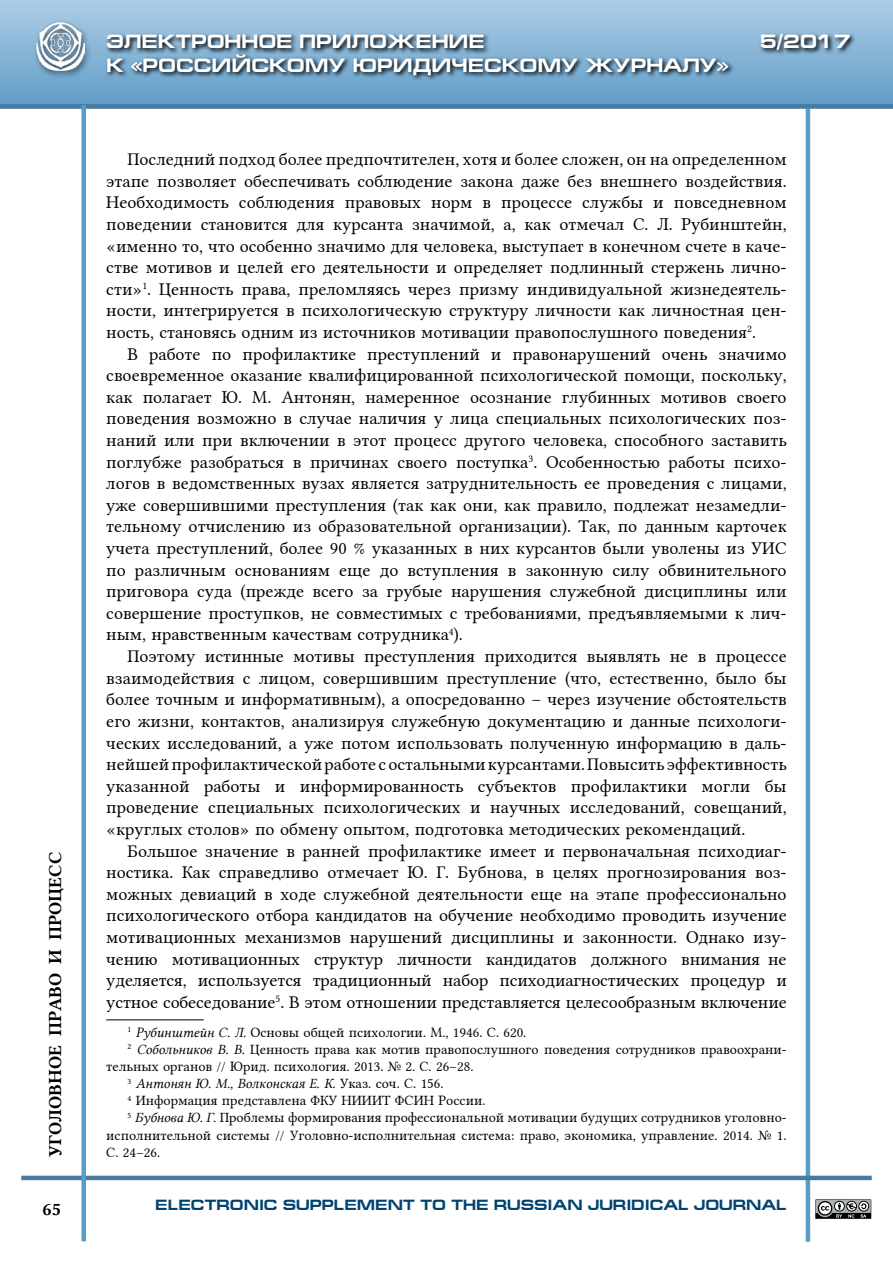
<style>
.page{position:relative;width:893px;height:1263px;background:#fff}
.page>*{position:absolute;margin:0;border:0;box-sizing:border-box;transform-origin:0 0}
.t1{font:700 19.5px "Europe Ext";color:#fff}
.t2{font:18px/21.6px "Lin Libertine";color:#000;text-align:justify}
.t3{font:18px "Lin Libertine B";color:#000}
.t4{font:700 15px "Europe Ext";color:#004371}
.t5{font:14.25px "Lin Libertine";color:#000}
.t6{font:14.25px "Lin Libertine I";color:#000}
.s1{font-family:"Lin Libertine I"}
.s2{font-family:"Lin Libertine"}
</style>
<div class="page">
<hr style="left:806px;top:91px;width:4px;height:1151px;background:#589cca">
<hr style="left:21px;top:1176px;width:851px;height:4px;background:#467ba2">
<div style="left:0;top:0;width:893px;height:106px;background:linear-gradient(to bottom,#aecce4,#619dc9)"></div>
<div style="left:0;top:104px;width:893px;height:5px;background:#467ba2"></div>
<div style="left:81px;top:105px;width:5px;height:1136px;background:#589cca"></div>
<div style="left:33px;top:19px;width:59px;height:60px;background:#000;opacity:.63"></div>
<img style="left:37px;top:23px;width:47px;height:47px">
<svg style="left:105px;top:31px;width:751px;height:50px;background:#6b90ac"></svg>
<svg style="left:815px;top:1199px;width:57px;height:20px"></svg>
<hr style="left:106px;top:1019px;width:98px;height:1px;background:#000">
<p class="t3" style="left:43px;top:1157px;width:307px;rotate:-90deg">УГОЛОВНОЕ ПРАВО И ПРОЦЕСС</p>
<p class="t3" style="left:43px;top:1197px;width:20px">65</p>
<p class="t1" style="left:106px;top:31px;width:380px">ЭЛЕКТРОННОЕ ПРИЛОЖЕНИЕ</p>
<p class="t1" style="left:760px;top:31px;width:92px">5/2017</p>
<p class="t1" style="left:106px;top:54px;width:624px">К «РОССИЙСКОМУ ЮРИДИЧЕСКОМУ ЖУРНАЛУ»</p>
<p class="t2" style="left:106px;top:146px;width:682px;text-indent:21px">Последний подход более предпочтителен, хотя и более сложен, он на определенном этапе позволяет обеспечивать соблюдение закона даже без внешнего воздействия.<br>Необходимость соблюдения правовых норм в процессе службы и повседневном поведении становится для курсанта значимой, а, как отмечал С. Л. Рубинштейн, «именно то, что особенно значимо для человека, выступает в конечном счете в каче&shy;стве мотивов и целей его деятельности и определяет подлинный стержень лично&shy;сти»<sup>1</sup>. Ценность права, преломляясь через призму индивидуальной жизнедеятель&shy;ности, интегрируется в психологическую структуру личности как личностная цен&shy;ность, становясь одним из источников мотивации правопослушного поведения<sup>2</sup>.</p>
<p class="t2" style="left:106px;top:341px;width:682px;text-indent:21px">В работе по профилактике преступлений и правонарушений очень значимо своевременное оказание квалифицированной психологической помощи, поскольку, как полагает Ю. М. Антонян, намеренное осознание глубинных мотивов своего поведения возможно в случае наличия у лица специальных психологических поз&shy;наний или при включении в этот процесс другого человека, способного заставить поглубже разобраться в причинах своего поступка<sup>3</sup>. Особенностью работы психо&shy;логов в ведомственных вузах является затруднительность ее проведения с лицами, уже совершившими преступления (так как они, как правило, подлежат незамедли&shy;тельному отчислению из образовательной организации). Так, по данным карточек учета преступлений, более 90 % указанных в них курсантов были уволены из УИС по различным основаниям еще до вступления в законную силу обвинительного приговора суда (прежде всего за грубые нарушения служебной дисциплины или совершение проступков, не совместимых с требованиями, предъявляемыми к лич&shy;ным, нравственным качествам сотрудника<sup>4</sup>).</p>
<p class="t2" style="left:106px;top:643px;width:682px;text-indent:21px">Поэтому истинные мотивы преступления приходится выявлять не в процессе взаимодействия с лицом, совершившим преступление (что, естественно, было бы более точным и информативным), а опосредованно – через изучение обстоятельств его жизни, контактов, анализируя служебную документацию и данные психологи&shy;ческих исследований, а уже потом использовать полученную информацию в даль&shy;нейшей профилактической работе с остальными курсантами. Повысить эффективность указанной работы и информированность субъектов профилактики могли бы проведение специальных психологических и научных исследований, совещаний, «круглых столов» по обмену опытом, подготовка методических рекомендаций.</p>
<p class="t2" style="left:106px;top:838px;width:682px;text-indent:21px">Большое значение в ранней профилактике имеет и первоначальная психодиаг&shy;ностика. Как справедливо отмечает Ю. Г. Бубнова, в целях прогнозирования воз&shy;можных девиаций в ходе служебной деятельности еще на этапе профессионально психологического отбора кандидатов на обучение необходимо проводить изучение мотивационных механизмов нарушений дисциплины и законности. Однако изу&shy;чению мотивационных структур личности кандидатов должного внимания не уделяется, используется традиционный набор психодиагностических процедур и устное собеседование<sup>5</sup>. В этом отношении представляется целесообразным включение</p>
<p class="t5" style="left:128px;top:1021px;width:400px"><sup>1</sup> <span class="s1">Рубинштейн С. Л.</span> Основы общей психологии. М., 1946. С. 620.</p>
<p class="t5" style="left:128px;top:1038px;width:659px"><sup>2</sup> <span class="s1">Собольников В. В.</span> Ценность права как мотив правопослушного поведения сотрудников правоохрани-</p>
<p class="t5" style="left:106px;top:1055px;width:369px">тельных органов // Юрид. психология. 2013. № 2. С. 26–28.</p>
<p class="t6" style="left:128px;top:1075px;width:318px"><sup>3</sup> Антонян Ю. М., Волконская Е. К. <span class="s2">Указ. соч. С. 156.</span></p>
<p class="t5" style="left:128px;top:1089px;width:359px"><sup>4</sup> Информация представлена ФКУ НИИИТ ФСИН России.</p>
<p class="t5" style="left:128px;top:1106px;width:661px"><sup>5</sup> <span class="s1">Бубнова Ю. Г.</span> Проблемы формирования профессиональной мотивации будущих сотрудников уголовно-</p>
<p class="t5" style="left:106px;top:1123px;width:682px">исполнительной системы // Уголовно-исполнительная система: право, экономика, управление. 2014. № 1.</p>
<p class="t5" style="left:106px;top:1141px;width:56px">С. 24–26.</p>
<p class="t4" style="left:155px;top:1196px;width:633px">ELECTRONIC SUPPLEMENT TO THE RUSSIAN JURIDICAL JOURNAL</p>
</div>
